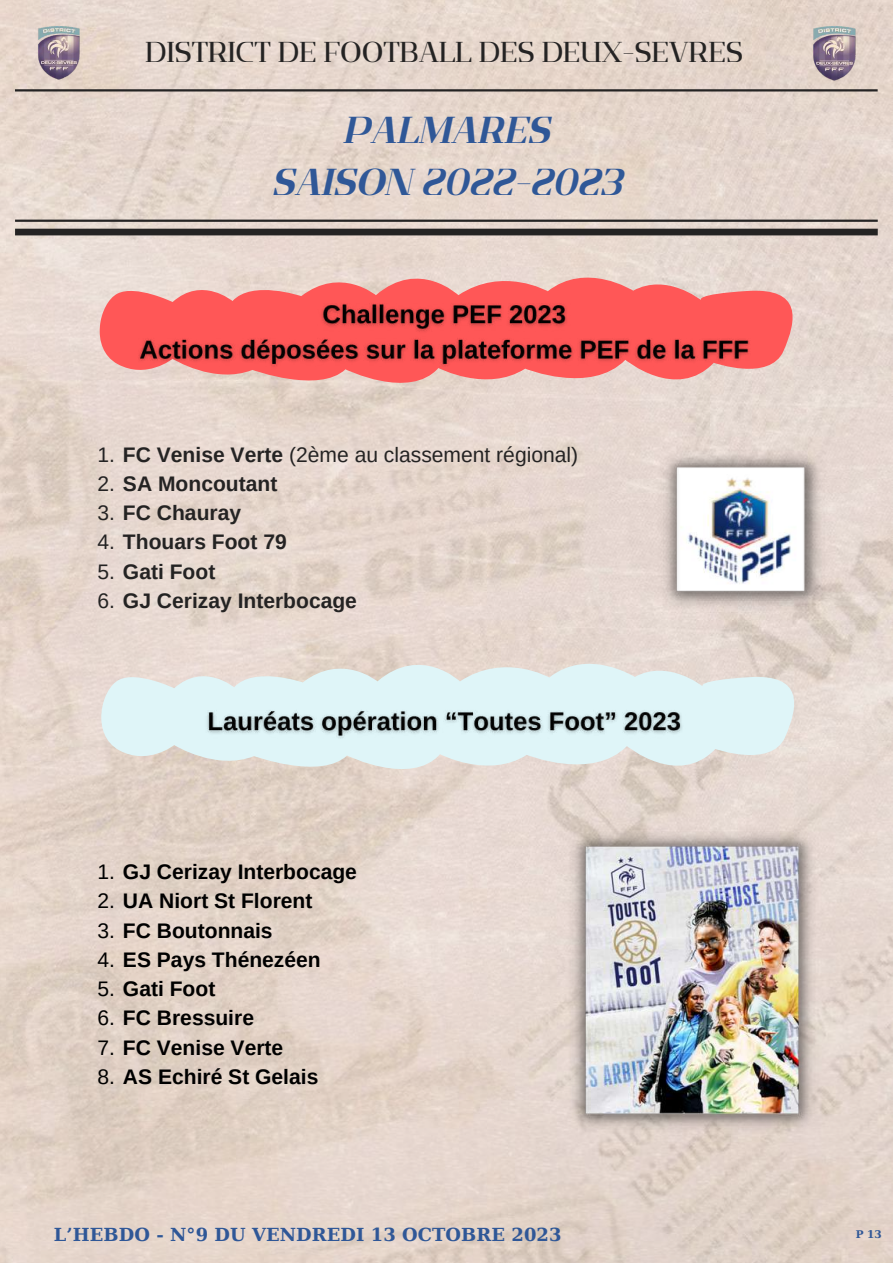
<style>
.page{position:relative;width:893px;height:1264px;background:#fff}
.page>*{position:absolute;margin:0;border:0;box-sizing:border-box;transform-origin:0 0}
.t1{font:37.5px/51.8px "Flatory Serif 700 It";color:#2f5797;text-align:center}
.t2{font:28.8px "Flatory Serif 400";color:#242323}
.t3{font:700 21px "Arimo";color:#000}
.t4{font:700 21px "Arimo";color:#242323}
.t5{font:21px "Arimo";color:#242323}
.t6{font:700 17.85px "DejaVu Serif";letter-spacing:.005em;color:#2f5797}
.t7{font:700 10.5px "DejaVu Serif";color:#2f5797}
.s1{font-weight:700}
.s2{font-weight:400}
</style>
<div class="page">
<img style="left:0;top:0;width:892px;height:1262px">
<hr style="left:15px;top:89px;width:862px;height:2px;background:#242323">
<div style="left:15px;top:229px;width:862px;height:6px;background:#242323"></div>
<hr style="left:15px;top:219px;width:862px;height:3px;background:#242323">
<img style="left:32px;top:25px;width:50px;height:56px">
<img style="left:807px;top:25px;width:50px;height:58px">
<img style="left:657px;top:446px;width:168px;height:167px">
<img style="left:566px;top:824px;width:252px;height:312px">
<svg style="left:89px;top:258px;width:713px;height:144px;background:#ebbcb5"></svg>
<img style="left:133px;top:297px;width:623px;height:75px">
<svg style="left:90px;top:644px;width:713px;height:144px;background:#e1e4e0"></svg>
<img style="left:201px;top:704px;width:486px;height:39px">
<h2 class="t2" style="left:145px;top:35px;width:599px">DISTRICT DE FOOTBALL DES DEUX-SEVRES</h2>
<h1 class="t1" style="left:271px;top:104px;width:352px">PALMARES<br>SAISON 2022-2023</h1>
<p class="t5" style="left:97px;top:442px;width:482px">1. <span class="s1">FC Venise Verte</span> (2ème au classement régional)</p>
<p class="t4" style="left:97px;top:472px;width:181px"><span class="s2">2.</span> SA Moncoutant</p>
<p class="t4" style="left:97px;top:501px;width:145px"><span class="s2">3.</span> FC Chauray</p>
<p class="t4" style="left:97px;top:530px;width:191px"><span class="s2">4.</span> Thouars Foot 79</p>
<p class="t4" style="left:97px;top:559px;width:119px"><span class="s2">5.</span> Gati Foot</p>
<p class="t4" style="left:97px;top:588px;width:261px"><span class="s2">6.</span> GJ Cerizay Interbocage</p>
<p class="t3" style="left:97px;top:860px;width:261px"><span class="s2">1.</span> GJ Cerizay Interbocage</p>
<p class="t3" style="left:97px;top:889px;width:216px"><span class="s2">2.</span> UA Niort St Florent</p>
<p class="t3" style="left:97px;top:918px;width:177px"><span class="s2">3.</span> FC Boutonnais</p>
<p class="t3" style="left:97px;top:947px;width:225px"><span class="s2">4.</span> ES Pays Thénezéen</p>
<p class="t3" style="left:97px;top:977px;width:119px"><span class="s2">5.</span> Gati Foot</p>
<p class="t3" style="left:97px;top:1006px;width:158px"><span class="s2">6.</span> FC Bressuire</p>
<p class="t3" style="left:97px;top:1035px;width:187px"><span class="s2">7.</span> FC Venise Verte</p>
<p class="t3" style="left:97px;top:1064px;width:222px"><span class="s2">8.</span> AS Echiré St Gelais</p>
<p class="t6" style="left:54px;top:1223px;width:509px">L’HEBDO - N°9 DU VENDREDI 13 OCTOBRE 2023</p>
<p class="t7" style="left:855px;top:1227px;width:28px">P 13</p>
</div>
